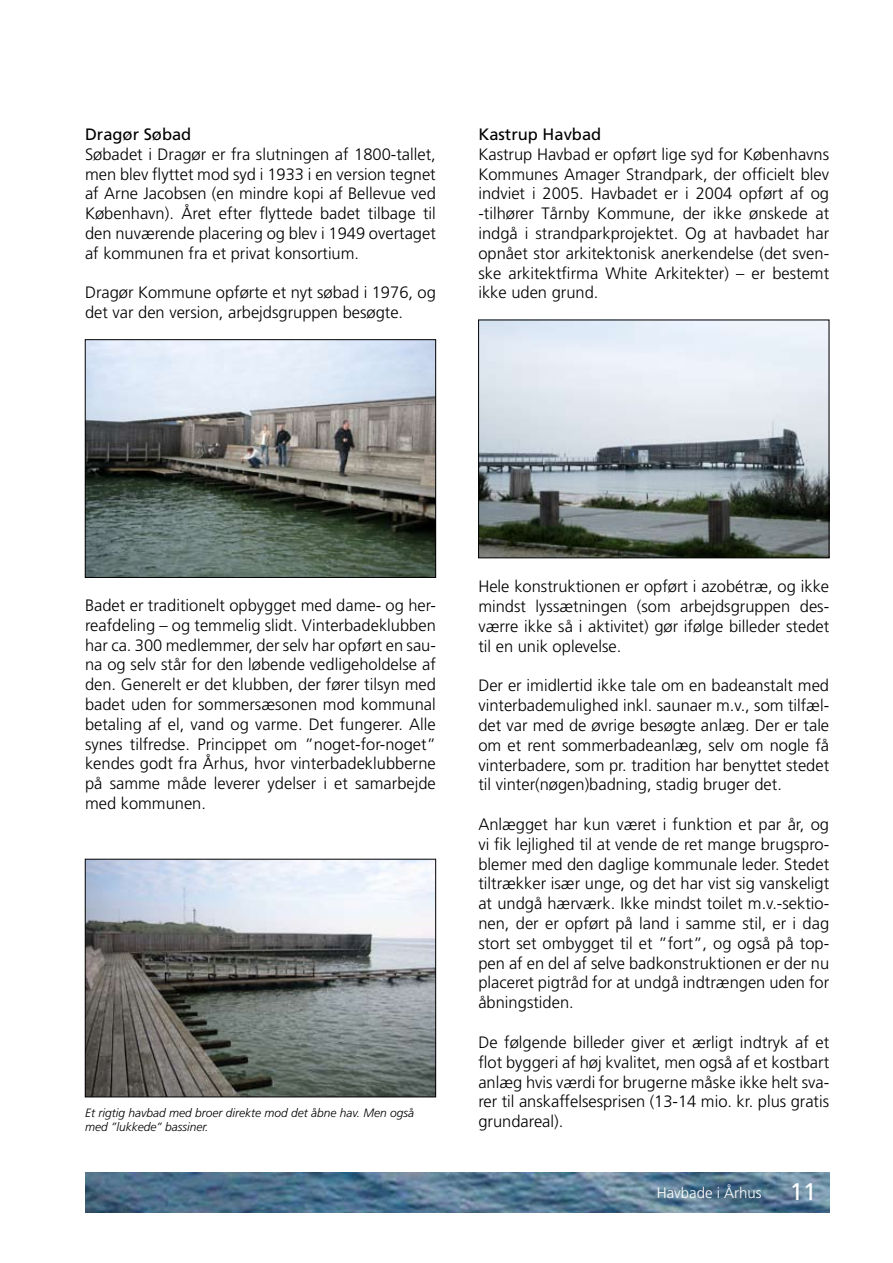
<style>
.page{position:relative;width:893px;height:1263px;background:#fff}
.page>*{position:absolute;margin:0;border:0;box-sizing:border-box;transform-origin:0 0}
.t1{font:300 16.5px/19.8px "Frutiger";color:#000;text-align:justify}
.t2{font:16.5px "Frutiger";color:#000}
.t3{font:300 15px "Frutiger";color:#fff}
.t4{font:italic 300 12px/14.4px "Frutiger";color:#000}
.s1{font-weight:400;font-size:24px}
</style>
<div class="page">
<img style="left:85px;top:1172px;width:744px;height:41px">
<img style="left:87px;top:341px;width:347px;height:235px">
<div style="left:85px;top:339px;width:351px;height:239px;border:1px solid #000"></div>
<img style="left:87px;top:861px;width:347px;height:234px">
<div style="left:85px;top:859px;width:351px;height:238px;border:1px solid #000"></div>
<img style="left:480px;top:322px;width:347px;height:234px">
<div style="left:478px;top:320px;width:351px;height:238px;border:1px solid #000"></div>
<p class="t2" style="left:85px;top:125px;width:108px">Dragør Søbad</p>
<p class="t1" style="left:85px;top:144px;width:352px">Søbadet i Dragør er fra slutningen af 1800-tallet, men blev flyttet mod syd i 1933 i en version tegnet af Arne Jacobsen (en mindre kopi af Bellevue ved København). Året efter flyttede badet tilbage til den nuværende placering og blev i 1949 overtaget af kommunen fra et privat konsortium.</p>
<p class="t1" style="left:85px;top:283px;width:352px">Dragør Kommune opførte et nyt søbad i 1976, og det var den version, arbejdsgruppen besøgte.</p>
<p class="t2" style="left:478px;top:125px;width:124px">Kastrup Havbad</p>
<p class="t1" style="left:478px;top:144px;width:352px">Kastrup Havbad er opført lige syd for Københavns Kommunes Amager Strandpark, der officielt blev indviet i 2005. Havbadet er i 2004 opført af og -tilhører Tårnby Kommune, der ikke ønskede at indgå i strandparkprojektet. Og at havbadet har opnået stor arkitektonisk anerkendelse (det sven&shy;ske arkitektfirma White Arkitekter) – er bestemt ikke uden grund.</p>
<p class="t1" style="left:85px;top:595px;width:352px">Badet er traditionelt opbygget med dame- og her&shy;reafdeling – og temmelig slidt. Vinterbadeklubben har ca. 300 medlemmer, der selv har opført en sau&shy;na og selv står for den løbende vedligeholdelse af den. Generelt er det klubben, der fører tilsyn med badet uden for sommersæsonen mod kommunal betaling af el, vand og varme. Det fungerer. Alle synes tilfredse. Princippet om ”noget-for-noget” kendes godt fra Århus, hvor vinterbadeklubberne på samme måde leverer ydelser i et samarbejde med kommunen.</p>
<p class="t4" style="left:85px;top:1105px;width:330px">Et rigtig havbad med broer direkte mod det åbne hav. Men også med ”lukkede” bassiner.</p>
<p class="t1" style="left:478px;top:577px;width:352px">Hele konstruktionen er opført i azobétræ, og ikke mindst lyssætningen (som arbejdsgruppen des&shy;værre ikke så i aktivitet) gør ifølge billeder stedet til en unik oplevelse.</p>
<p class="t1" style="left:478px;top:676px;width:352px">Der er imidlertid ikke tale om en badeanstalt med vinterbademulighed inkl. saunaer m.v., som tilfæl&shy;det var med de øvrige besøgte anlæg. Der er tale om et rent sommerbadeanlæg, selv om nogle få vinterbadere, som pr. tradition har benyttet stedet til vinter(nøgen)badning, stadig bruger det.</p>
<p class="t1" style="left:478px;top:815px;width:352px">Anlægget har kun været i funktion et par år, og vi fik lejlighed til at vende de ret mange brugspro&shy;blemer med den daglige kommunale leder. Stedet tiltrækker især unge, og det har vist sig vanskeligt at undgå hærværk. Ikke mindst toilet m.v.-sektio&shy;nen, der er opført på land i samme stil, er i dag stort set ombygget til et ”fort”, og også på top&shy;pen af en del af selve badkonstruktionen er der nu placeret pigtråd for at undgå indtrængen uden for åbningstiden.</p>
<p class="t1" style="left:478px;top:1032px;width:352px">De følgende billeder giver et ærligt indtryk af et flot byggeri af høj kvalitet, men også af et kostbart anlæg hvis værdi for brugerne måske ikke helt sva&shy;rer til anskaffelsesprisen (13-14 mio. kr. plus gratis grundareal).</p>
<p class="t3" style="left:657px;top:1185px;width:161px">Havbade i Århus <span class="s1">11</span></p>
</div>
